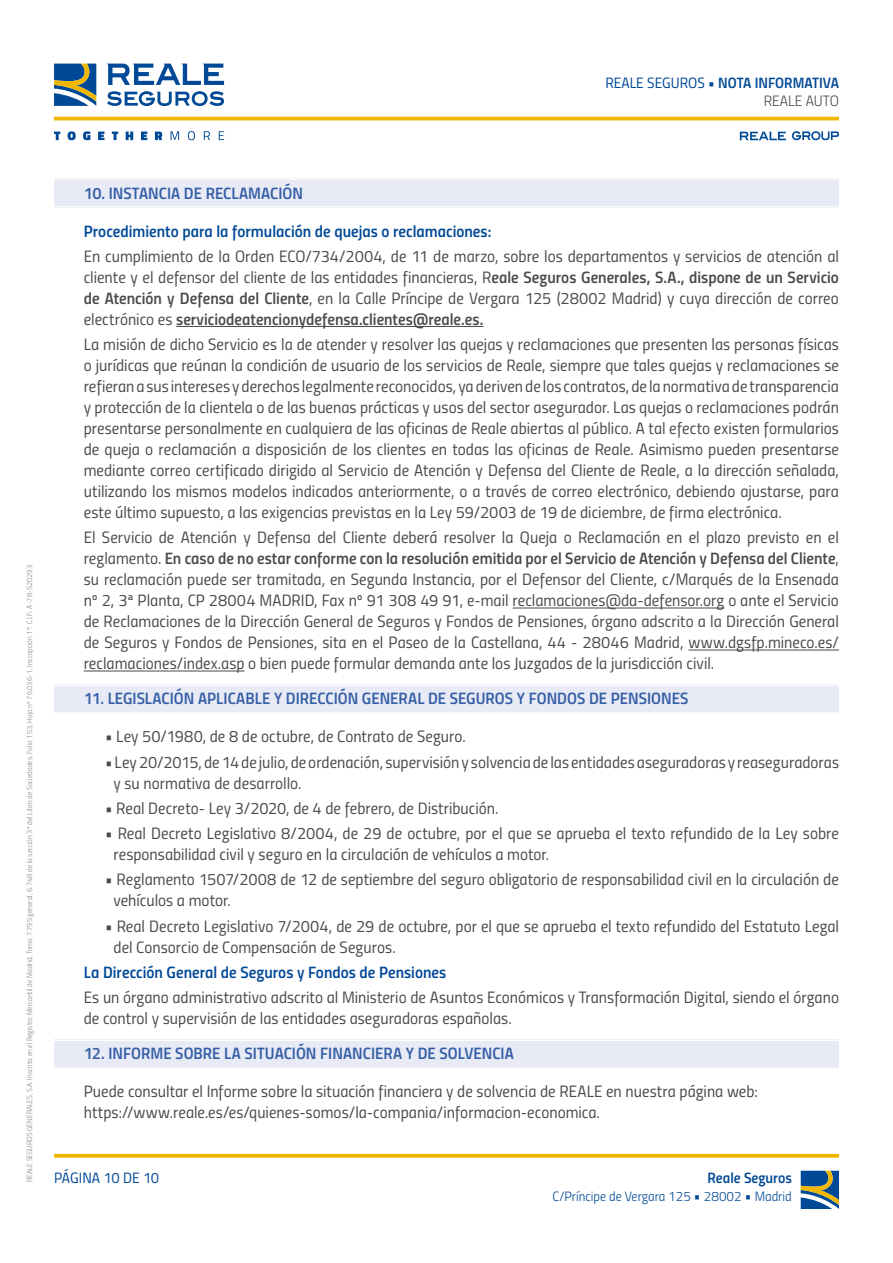
<style>
.page{position:relative;width:893px;height:1263px;background:#fff}
.page>*{position:absolute;margin:0;border:0;box-sizing:border-box;transform-origin:0 0}
.t1{font:16.5px/21px "Titillium Regular Upright";color:#4a4a49}
.t2{font:16.5px "Titillium Semibold Upright";color:#4a4a49}
.t3{font:16.5px "Titillium Semibold Upright";color:#345ea5}
.t4{font:16.5px "Titillium Semibold Upright";color:#004996}
.t5{font:15px "Titillium Semibold Upright";color:#004996}
.t6{font:15px "Titillium Regular Upright";color:#004996}
.t7{font:15px "Titillium Light Upright";color:#4a4a49}
.t8{font:13.5px "Titillium Light Upright";color:#004996}
.t9{font:7.5px "Titillium Light Upright";color:#878787}
.s1{font-family:"Titillium Regular Upright"}
.s2{font-family:"Titillium Semibold Upright"}
.s3{font-family:"Titillium Semibold Upright";font-size:15px}
</style>
<div class="page">
<svg style="left:107px;top:64px;width:117px;height:21px"></svg>
<svg style="left:54px;top:64px;width:42px;height:42px;background:#507584"></svg>
<svg style="left:107px;top:91px;width:117px;height:15px"></svg>
<hr style="left:54px;top:117px;width:785px;height:3px;background:#f0b600">
<svg style="left:54px;top:132px;width:6px;height:8px"></svg>
<svg style="left:68px;top:131px;width:8px;height:9px"></svg>
<svg style="left:83px;top:131px;width:7px;height:9px"></svg>
<svg style="left:98px;top:132px;width:6px;height:8px"></svg>
<svg style="left:112px;top:132px;width:6px;height:8px"></svg>
<svg style="left:126px;top:132px;width:7px;height:8px"></svg>
<svg style="left:141px;top:132px;width:6px;height:8px"></svg>
<svg style="left:155px;top:132px;width:7px;height:8px"></svg>
<svg style="left:171px;top:131px;width:8px;height:9px"></svg>
<svg style="left:188px;top:131px;width:7px;height:9px"></svg>
<svg style="left:204px;top:131px;width:6px;height:9px"></svg>
<svg style="left:219px;top:131px;width:5px;height:9px"></svg>
<svg style="left:739px;top:132px;width:47px;height:8px"></svg>
<svg style="left:792px;top:131px;width:47px;height:9px"></svg>
<svg style="left:801px;top:1171px;width:38px;height:38px"></svg>
<svg style="left:54px;top:1154px;width:785px;height:4px;background:#f1bb14"></svg>
<div style="left:54px;top:181px;width:785px;height:25px;background:#e8eaf6"></div>
<hr style="left:54px;top:179px;width:785px;height:1px;background:#efefef">
<hr style="left:54px;top:207px;width:785px;height:1px;background:#efefef">
<hr style="left:176px;top:326px;width:307px;height:1px;background:#4a4a49">
<hr style="left:513px;top:608px;width:211px;height:1px;background:#4a4a49">
<hr style="left:688px;top:650px;width:151px;height:1px;background:#4a4a49">
<hr style="left:84px;top:671px;width:160px;height:1px;background:#4a4a49">
<div style="left:54px;top:687px;width:785px;height:25px;background:#e8eaf6"></div>
<hr style="left:54px;top:684px;width:785px;height:1px;background:#efefef">
<hr style="left:54px;top:713px;width:785px;height:1px;background:#efefef">
<div style="left:54px;top:1041px;width:785px;height:25px;background:#e8eaf6"></div>
<hr style="left:54px;top:1039px;width:785px;height:1px;background:#efefef">
<hr style="left:54px;top:1068px;width:785px;height:1px;background:#efefef">
<p class="t5" style="left:605px;top:71px;width:235px"><span class="s1">REALE SEGUROS</span> • NOTA INFORMATIVA</p>
<p class="t7" style="left:764px;top:89px;width:77px">REALE AUTO</p>
<p class="t9" style="left:24px;top:1182px;width:619px;rotate:-90deg">REALE SEGUROS GENERALES, S.A. Inscrita en el Registro Mercantil de Madrid, Tomo 7.795 general, 6.748 de la sección 3ª del Libro de Sociedades, Folio 153, Hoja nº 76.036-1, Inscripción 1ª. C.I.F.: A-78-520293</p>
<p class="t3" style="left:84px;top:180px;width:221px">10. INSTANCIA DE RECLAMACIÓN</p>
<p class="t4" style="left:84px;top:218px;width:409px">Procedimiento para la formulación de quejas o reclamaciones:</p>
<p class="t1" style="left:84px;top:245px;width:757px;text-align:justify">En cumplimiento de la Orden ECO/734/2004, de 11 de marzo, sobre los departamentos y servicios de atención al cliente y el defensor del cliente de las entidades financieras, R<span class="s2">eale Seguros Generales, S.A., dispone de un Servicio de Atención y Defensa del Cliente</span>, en la Calle Príncipe de Vergara 125 (28002 Madrid) y cuya dirección de correo</p>
<p class="t2" style="left:84px;top:306px;width:401px"><span class="s1">electrónico es</span> serviciodeatencionydefensa.clientes@reale.es.</p>
<p class="t1" style="left:84px;top:333px;width:757px;text-align:justify">La misión de dicho Servicio es la de atender y resolver las quejas y reclamaciones que presenten las personas físicas o jurídicas que reúnan la condición de usuario de los servicios de Reale, siempre que tales quejas y reclamaciones se refieran a sus intereses y derechos legalmente reconocidos, ya deriven de los contratos, de la normativa de transparencia y protección de la clientela o de las buenas prácticas y usos del sector asegurador. Las quejas o reclamaciones podrán presentarse personalmente en cualquiera de las oficinas de Reale abiertas al público. A tal efecto existen formularios de queja o reclamación a disposición de los clientes en todas las oficinas de Reale. Asimismo pueden presentarse mediante correo certificado dirigido al Servicio de Atención y Defensa del Cliente de Reale, a la dirección señalada, utilizando los mismos modelos indicados anteriormente, o a través de correo electrónico, debiendo ajustarse, para este último supuesto, a las exigencias previstas en la Ley 59/2003 de 19 de diciembre, de firma electrónica.</p>
<p class="t1" style="left:84px;top:526px;width:757px">El Servicio de Atención y Defensa del Cliente deberá resolver la Queja o Reclamación en el plazo previsto en el</p>
<p class="t2" style="left:84px;top:546px;width:757px"><span class="s1">reglamento.</span> En caso de no estar conforme con la resolución emitida por el Servicio de Atención y Defensa del Cliente<span class="s1">,</span></p>
<p class="t1" style="left:84px;top:568px;width:757px;text-align:justify">su reclamación puede ser tramitada, en Segunda Instancia, por el Defensor del Cliente, c/Marqués de la Ensenada nº 2, 3ª Planta, CP 28004 MADRID, Fax nº 91 308 49 91, e-mail reclamaciones@da-defensor.org o ante el Servicio de Reclamaciones de la Dirección General de Seguros y Fondos de Pensiones, órgano adscrito a la Dirección General de Seguros y Fondos de Pensiones, sita en el Paseo de la Castellana, 44 - 28046 Madrid, www.dgsfp.mineco.es/ reclamaciones/index.asp o bien puede formular demanda ante los Juzgados de la jurisdicción civil.</p>
<p class="t3" style="left:84px;top:686px;width:606px">11. LEGISLACIÓN APLICABLE Y DIRECCIÓN GENERAL DE SEGUROS Y FONDOS DE PENSIONES</p>
<p class="t1" style="left:105px;top:725px;width:362px">• Ley 50/1980, de 8 de octubre, de Contrato de Seguro.</p>
<p class="t1" style="left:114px;top:750px;width:727px;text-indent:-8px">• Ley 20/2015, de 14 de julio, de ordenación, supervisión y solvencia de las entidades aseguradoras y reaseguradoras y su normativa de desarrollo.</p>
<p class="t1" style="left:105px;top:797px;width:395px">• Real Decreto- Ley 3/2020, de 4 de febrero, de Distribución.</p>
<p class="t1" style="left:114px;top:822px;width:727px;text-indent:-8px">• Real Decreto Legislativo 8/2004, de 29 de octubre, por el que se aprueba el texto refundido de la Ley sobre responsabilidad civil y seguro en la circulación de vehículos a motor.</p>
<p class="t1" style="left:114px;top:868px;width:727px;text-indent:-8px">• Reglamento 1507/2008 de 12 de septiembre del seguro obligatorio de responsabilidad civil en la circulación de vehículos a motor.</p>
<p class="t1" style="left:114px;top:914px;width:727px;text-indent:-9px">• Real Decreto Legislativo 7/2004, de 29 de octubre, por el que se aprueba el texto refundido del Estatuto Legal del Consorcio de Compensación de Seguros.</p>
<p class="t4" style="left:84px;top:959px;width:364px">La Dirección General de Seguros y Fondos de Pensiones</p>
<p class="t1" style="left:84px;top:986px;width:757px">Es un órgano administrativo adscrito al Ministerio de Asuntos Económicos y Transformación Digital, siendo el órgano de control y supervisión de las entidades aseguradoras españolas.</p>
<p class="t3" style="left:84px;top:1041px;width:432px">12. INFORME SOBRE LA SITUACIÓN FINANCIERA Y DE SOLVENCIA</p>
<p class="t1" style="left:84px;top:1080px;width:676px">Puede consultar el Informe sobre la situación financiera y de solvencia de REALE en nuestra página web: https://www.reale.es/es/quienes-somos/la-compania/informacion-economica.</p>
<p class="t6" style="left:54px;top:1166px;width:107px">PÁGINA 10 DE 10</p>
<p class="t5" style="left:707px;top:1166px;width:86px">Reale Seguros</p>
<p class="t8" style="left:553px;top:1186px;width:241px">C/Príncipe de Vergara 125 <span class="s3">•</span> 28002 <span class="s3">•</span> Madrid</p>
</div>
